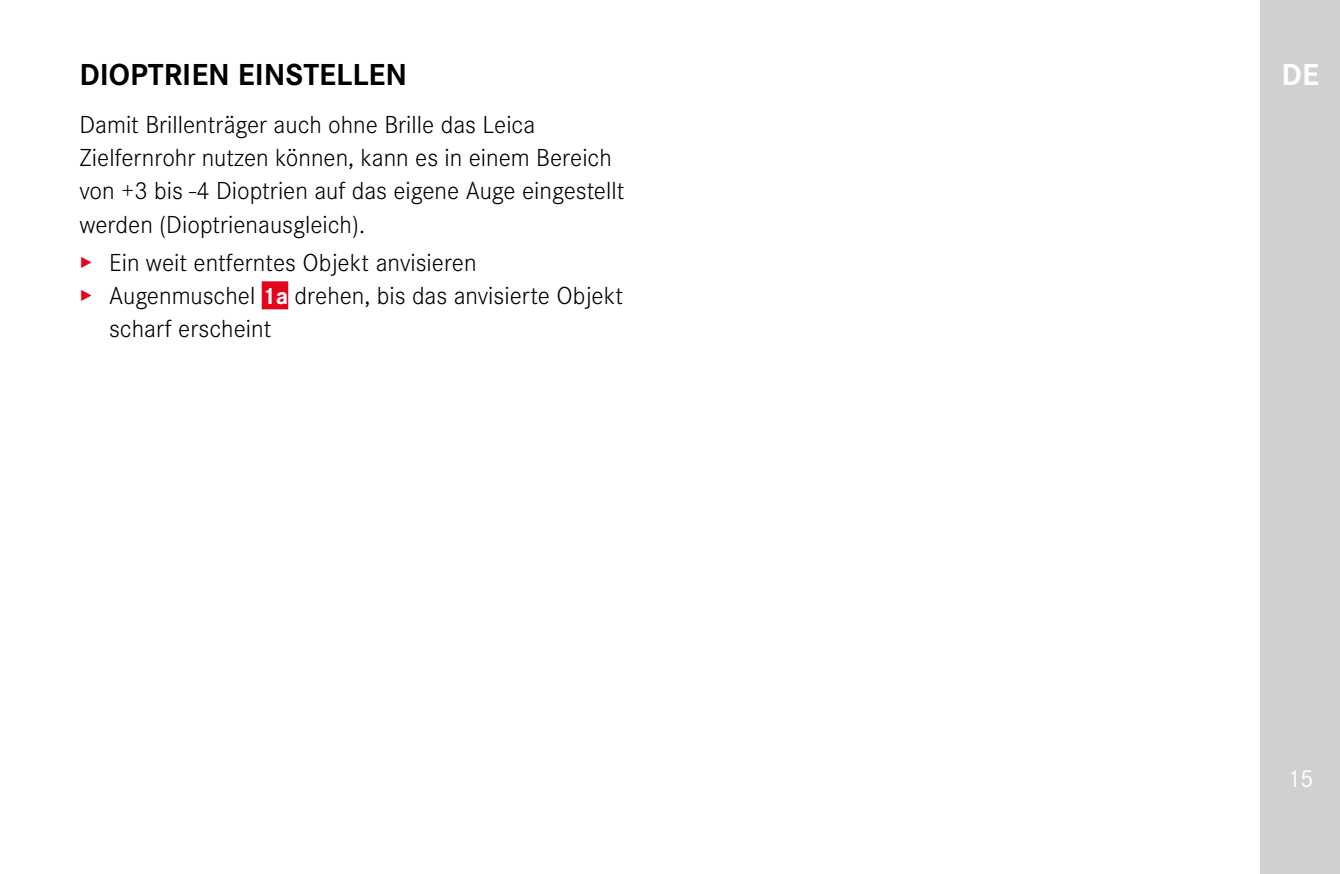
<style>
.page{position:relative;width:1340px;height:874px;background:#fff}
.page>*{position:absolute;margin:0;border:0;box-sizing:border-box;transform-origin:0 0}
.Heading____Heading_0{font:700 31.5px "Corporate S";color:#000}
.t1{font:700 31.5px "Corporate S";color:#fff}
.Text____Body_Text{font:300 25.55px/33.2px "Corporate S";color:#000}
.t2{font:25.55px "Corporate S";color:#fff}
.s1{color:#e3051b}
.s2{font-weight:700;font-size:24.5px;color:#fff}
</style>
<div class="page">
<div style="left:1260px;top:0;width:79px;height:873px;background:#d0d0d0"></div>
<div style="left:262px;top:281px;width:26px;height:28px;background:#e3051b"></div>
<p class="Heading____Heading_0" style="left:79px;top:49px;width:329px">DIOPTRIEN EINSTELLEN</p>
<p class="Text____Body_Text" style="left:79px;top:106px;width:546px">Damit Brillenträger auch ohne Brille das Leica Zielfernrohr nutzen können, kann es in einem Bereich von +3 bis -4 Dioptrien auf das eigene Auge eingestellt werden (Dioptrienausgleich).</p>
<p class="Text____Body_Text" style="left:79px;top:244px;width:399px"><span class="s1">▸</span> Ein weit entferntes Objekt anvisieren</p>
<p class="Text____Body_Text" style="left:109px;top:277px;width:515px;text-indent:-30px"><span class="s1">▸</span> Augenmuschel <span class="s2">1a</span> drehen, bis das anvisierte Objekt scharf erscheint</p>
<p class="t1" style="left:1281px;top:49px;width:39px">DE</p>
<p class="t2" style="left:1286px;top:759px;width:29px">15</p>
</div>
